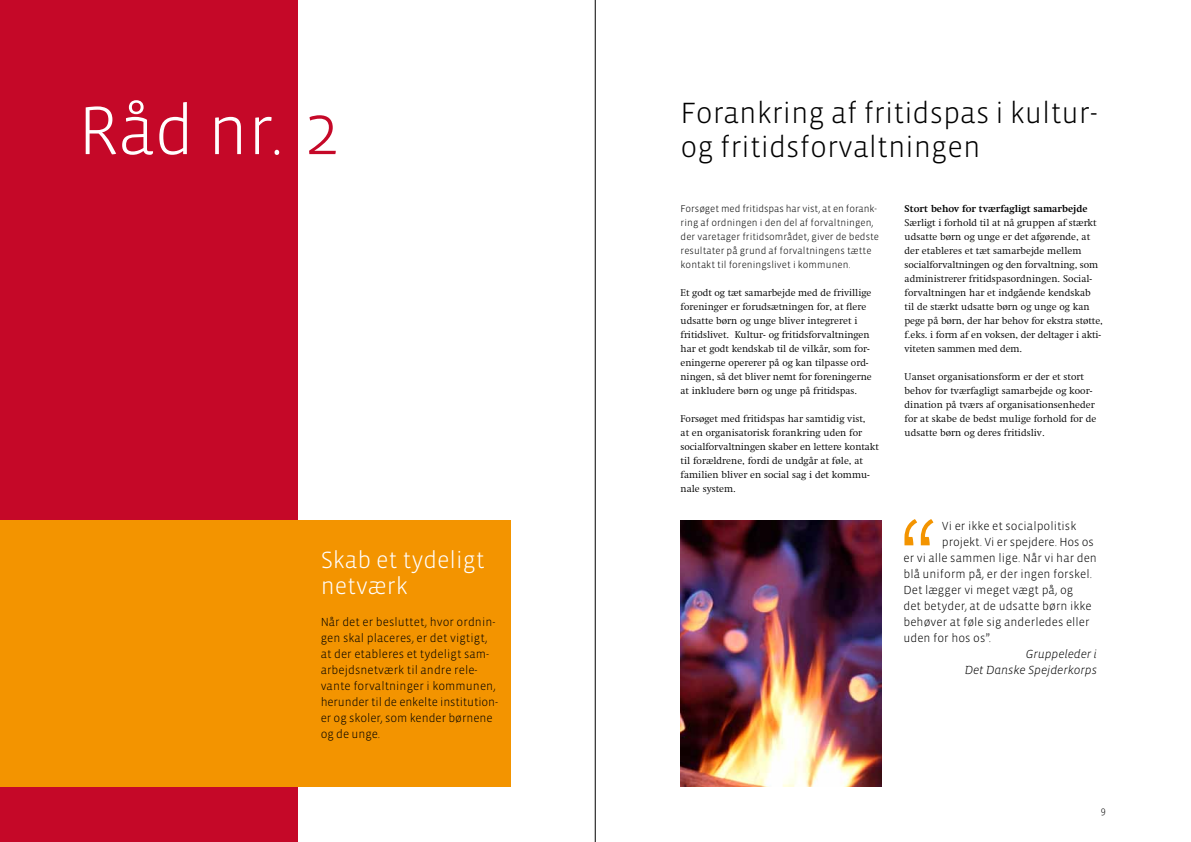
<style>
.page{position:relative;width:1191px;height:842px;background:#fff}
.page>*{position:absolute;margin:0;border:0;box-sizing:border-box;transform-origin:0 0}
.t1{font:300 70px "Vista Sans";color:#fff}
.t2{font:300 30px/34px "Vista Sans";color:#000}
.t3{font:300 24px/26px "Vista Sans";color:#fff}
.t4{font:300 12px/16px "Vista Sans";letter-spacing:.005em;color:#000}
.t5{font:12px/16px "Vista Sans Alt Light Ita";letter-spacing:-.005em;color:#000;text-align:right}
.t6{font:300 10px/14px "Swift LT Pro";letter-spacing:.005em;color:#000}
.t7{font:300 10px/14px "Vista Sans";letter-spacing:.005em;color:#000}
.t8{font:700 10px "Swift LT Pro";color:#000}
.s1{color:#c50828}
</style>
<div class="page">
<div style="left:0;top:0;width:297px;height:842px;background:#c50828"></div>
<img style="left:680px;top:520px;width:202px;height:266px">
<div style="left:0;top:520px;width:510px;height:266px;background:#f39400"></div>
<svg style="left:904px;top:519px;width:29px;height:26px"></svg>
<h1 class="t1" style="left:78px;top:95px;width:263px">Råd nr. <span class="s1">2</span></h1>
<h2 class="t2" style="left:680px;top:96px;width:418px">Forankring af fritidspas i kultur&shy;og fritidsforvaltningen</h2>
<h3 class="t3" style="left:321px;top:547px;width:165px">Skab et tydeligt netværk</h3>
<p class="t4" style="left:321px;top:614px;width:179px">Når det er besluttet, hvor ordnin&shy;gen skal placeres, er det vigtigt, at der etableres et tydeligt sam&shy;arbejdsnetværk til andre rele&shy;vante forvaltninger i kommunen, herunder til de enkelte institution&shy;er og skoler, som kender børnene og de unge.</p>
<p class="t7" style="left:680px;top:202px;width:200px">Forsøget med fritidspas har vist, at en forank&shy;ring af ordningen i den del af forvaltningen, der varetager fritidsområdet, giver de bedste resultater på grund af forvaltningens tætte kontakt til foreningslivet i kommunen.</p>
<p class="t6" style="left:680px;top:286px;width:193px">Et godt og tæt samarbejde med de frivillige foreninger er forudsætningen for, at flere udsatte børn og unge bliver integreret i fritidslivet. Kultur- og fritidsforvaltningen har et godt kendskab til de vilkår, som for&shy;eningerne opererer på og kan tilpasse ord&shy;ningen, så det bliver nemt for foreningerne at inkludere børn og unge på fritidspas.</p>
<p class="t6" style="left:680px;top:412px;width:200px">Forsøget med fritidspas har samtidig vist,<br>at en organisatorisk forankring uden for socialforvaltningen skaber en lettere kontakt til forældrene, fordi de undgår at føle, at familien bliver en social sag i det kommu&shy;nale system.</p>
<p class="t8" style="left:904px;top:203px;width:184px">Stort behov for tværfagligt samarbejde</p>
<p class="t6" style="left:904px;top:216px;width:200px">Særligt i forhold til at nå gruppen af stærkt udsatte børn og unge er det afgørende, at der etableres et tæt samarbejde mellem socialforvaltningen og den forvaltning, som administrerer fritidspasordningen. Social&shy;forvaltningen har et indgående kendskab til de stærkt udsatte børn og unge og kan pege på børn, der har behov for ekstra støtte, f.eks. i form af en voksen, der deltager i akti&shy;viteten sammen med dem.</p>
<p class="t6" style="left:904px;top:370px;width:193px">Uanset organisationsform er der et stort behov for tværfagligt samarbejde og koor&shy;dination på tværs af organisationsenheder for at skabe de bedst mulige forhold for de udsatte børn og deres fritidsliv.</p>
<p class="t4" style="left:942px;top:518px;width:136px">Vi er ikke et socialpolitisk</p>
<p class="t4" style="left:942px;top:534px;width:154px">projekt. Vi er spejdere. Hos os</p>
<p class="t4" style="left:903px;top:550px;width:195px">er vi alle sammen lige. Når vi har den</p>
<p class="t4" style="left:903px;top:566px;width:190px">blå uniform på, er der ingen forskel.</p>
<p class="t4" style="left:903px;top:582px;width:171px">Det lægger vi meget vægt på, og</p>
<p class="t4" style="left:903px;top:598px;width:190px">det betyder, at de udsatte børn ikke</p>
<p class="t4" style="left:903px;top:614px;width:188px">behøver at føle sig anderledes eller</p>
<p class="t4" style="left:903px;top:630px;width:89px">uden for hos os”.</p>
<p class="t5" style="left:965px;top:646px;width:134px">Gruppeleder i<br>Det Danske Spejderkorps</p>
<p class="t7" style="left:1101px;top:803px;width:6px">9</p>
</div>
